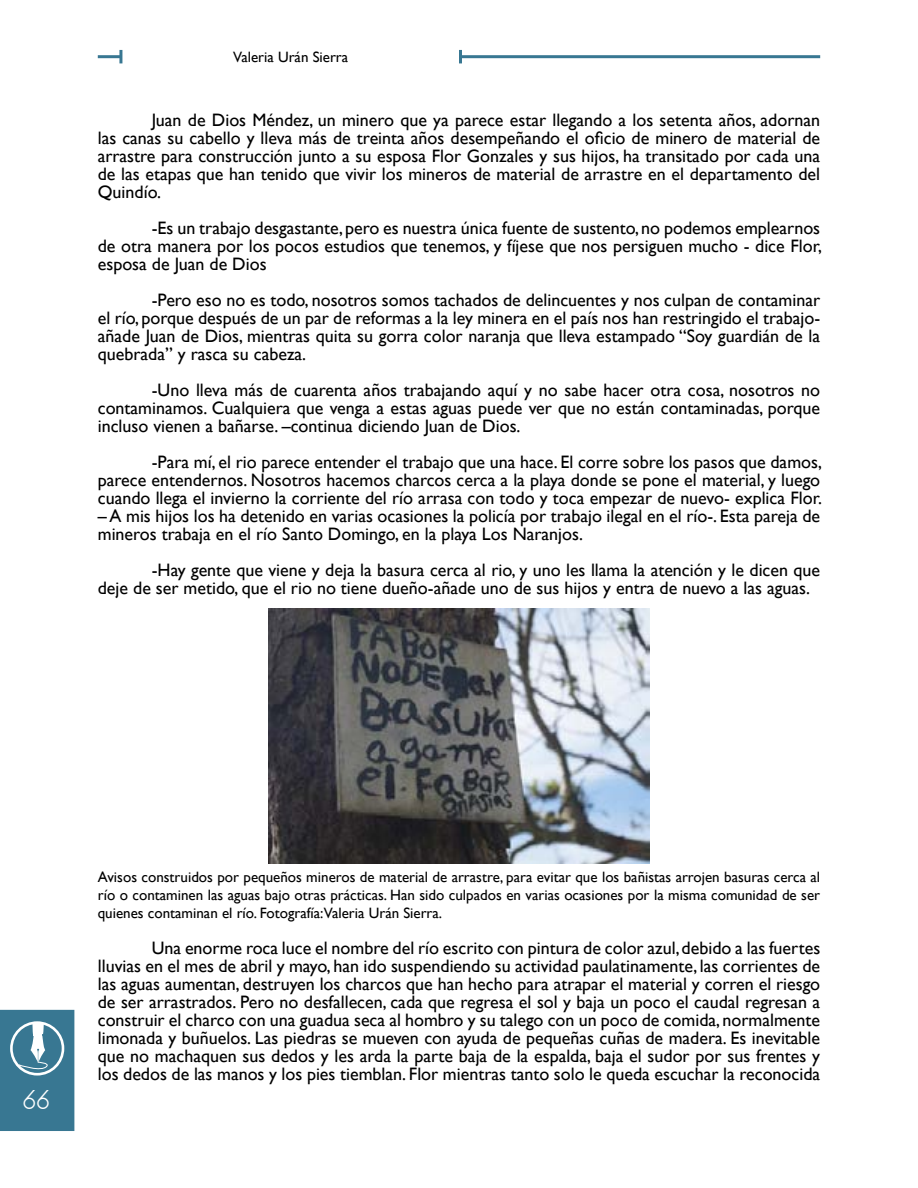
<style>
.page{position:relative;width:918px;height:1188px;background:#fff}
.page>*{position:absolute;margin:0;border:0;box-sizing:border-box;transform-origin:0 0}
.t1{font:36px "Gasalt";color:#fff}
.t2{font:18px/18px "Gill Sans";color:#000;text-align:justify}
.t3{font:15px/18px "Gill Sans";color:#000;text-align:justify}
</style>
<div class="page">
<hr style="left:460px;top:55px;width:360px;height:3px;background:#387792">
<svg style="left:459px;top:50px;width:3px;height:13px"></svg>
<hr style="left:98px;top:55px;width:23px;height:3px;background:#387792">
<svg style="left:119px;top:50px;width:3px;height:13px"></svg>
<div style="left:1px;top:1011px;width:73px;height:119px;background:#387792"></div>
<div style="left:0;top:1010px;width:74px;height:121px;border:2px solid #387792"></div>
<svg style="left:10px;top:1021px;width:54px;height:55px"></svg>
<img style="left:269px;top:608px;width:381px;height:255px">
<p class="t3" style="left:233px;top:48px;width:116px">Valeria Urán Sierra</p>
<p class="t2" style="left:98px;top:111px;width:724px;text-indent:54px">Juan de Dios Méndez, un minero que ya parece estar llegando a los setenta años, adornan las canas su cabello y lleva más de treinta años desempeñando el oficio de minero de material de arrastre para construcción junto a su esposa Flor Gonzales y sus hijos, ha transitado por cada una de las etapas que han tenido que vivir los mineros de material de arrastre en el departamento del Quindío.</p>
<p class="t2" style="left:98px;top:219px;width:726px;text-indent:54px">-Es un trabajo desgastante, pero es nuestra única fuente de sustento, no podemos emplearnos de otra manera por los pocos estudios que tenemos, y fíjese que nos persiguen mucho - dice Flor, esposa de Juan de Dios</p>
<p class="t2" style="left:98px;top:291px;width:724px;text-indent:54px">-Pero eso no es todo, nosotros somos tachados de delincuentes y nos culpan de contaminar el río, porque después de un par de reformas a la ley minera en el país nos han restringido el trabajo&shy;añade Juan de Dios, mientras quita su gorra color naranja que lleva estampado “Soy guardián de la quebrada” y rasca su cabeza.</p>
<p class="t2" style="left:98px;top:381px;width:724px;text-indent:54px">-Uno lleva más de cuarenta años trabajando aquí y no sabe hacer otra cosa, nosotros no contaminamos. Cualquiera que venga a estas aguas puede ver que no están contaminadas, porque incluso vienen a bañarse. –continua diciendo Juan de Dios.</p>
<p class="t2" style="left:98px;top:453px;width:726px;text-indent:54px">-Para mí, el rio parece entender el trabajo que una hace. El corre sobre los pasos que damos, parece entendernos. Nosotros hacemos charcos cerca a la playa donde se pone el material, y luego cuando llega el invierno la corriente del río arrasa con todo y toca empezar de nuevo- explica Flor.</p>
<p class="t2" style="left:98px;top:507px;width:724px">– A mis hijos los ha detenido en varias ocasiones la policía por trabajo ilegal en el río-. Esta pareja de mineros trabaja en el río Santo Domingo, en la playa Los Naranjos.</p>
<p class="t2" style="left:98px;top:561px;width:724px;text-indent:54px">-Hay gente que viene y deja la basura cerca al rio, y uno les llama la atención y le dicen que deje de ser metido, que el rio no tiene dueño-añade uno de sus hijos y entra de nuevo a las aguas.</p>
<h1 class="t1" style="left:23px;top:1083px;width:29px">66</h1>
<p class="t3" style="left:98px;top:868px;width:724px">Avisos construidos por pequeños mineros de material de arrastre, para evitar que los bañistas arrojen basuras cerca al río o contaminen las aguas bajo otras prácticas. Han sido culpados en varias ocasiones por la misma comunidad de ser quienes contaminan el río. Fotografía:Valeria Urán Sierra.</p>
<p class="t2" style="left:98px;top:939px;width:724px;text-indent:54px">Una enorme roca luce el nombre del río escrito con pintura de color azul, debido a las fuertes lluvias en el mes de abril y mayo, han ido suspendiendo su actividad paulatinamente, las corrientes de las aguas aumentan, destruyen los charcos que han hecho para atrapar el material y corren el riesgo de ser arrastrados. Pero no desfallecen, cada que regresa el sol y baja un poco el caudal regresan a construir el charco con una guadua seca al hombro y su talego con un poco de comida, normalmente limonada y buñuelos. Las piedras se mueven con ayuda de pequeñas cuñas de madera. Es inevitable que no machaquen sus dedos y les arda la parte baja de la espalda, baja el sudor por sus frentes y los dedos de las manos y los pies tiemblan. Flor mientras tanto solo le queda escuchar la reconocida</p>
</div>
